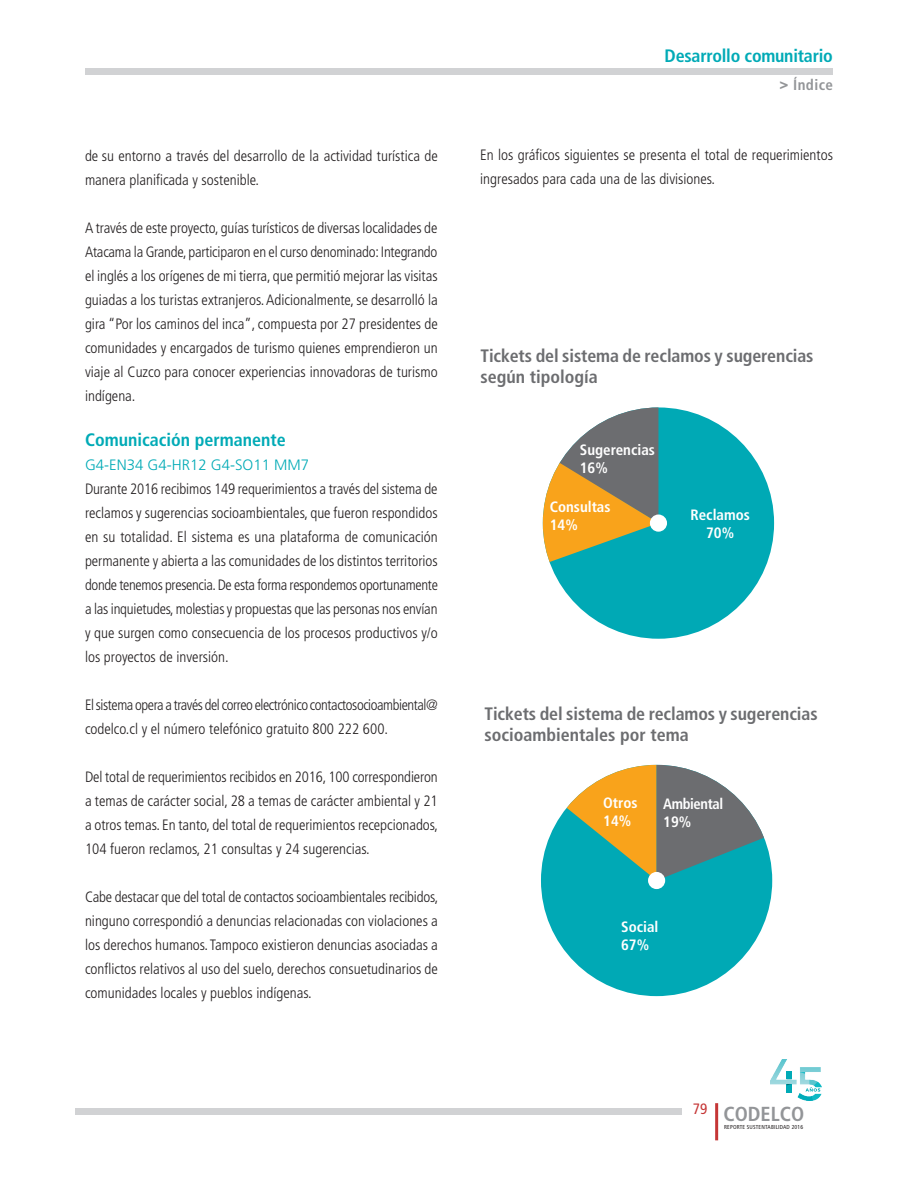
<style>
.page{position:relative;width:918px;height:1188px;background:#fff}
.page>*{position:absolute;margin:0;border:0;box-sizing:border-box;transform-origin:0 0}
.t1{font:700 condensed 20.25px "Frutiger LT Std";color:#939598}
.titulonaranjo{font:700 condensed 18px "Frutiger LT Std";letter-spacing:-.005em;color:#6c6d70}
.titulonaranjo-2{font:700 condensed 18px "Frutiger LT Std";color:#00aab6}
.J{font:300 condensed 15px/24px "Frutiger LT Std";color:#231f20;text-align:justify}
.J-2{font:300 condensed 15px/24px "Frutiger LT Std";letter-spacing:-.03em;color:#231f20}
.J-3{font:700 condensed 15px "Frutiger LT Std";color:#fff}
.J-4{font:300 15px "Frutiger LT Std";color:#00aab6}
.J-5{font:700 condensed 15px "Frutiger LT Std";letter-spacing:-.025em;color:#fff}
.t2{font:700 condensed 15px "Frutiger LT Std";letter-spacing:.025em;color:#939598}
.t3{font:condensed 15px "Frutiger LT Std";color:#c53636}
.t4{font:condensed 5.7px "Frutiger LT Std";letter-spacing:.03em;color:#231f20}
.s1{font-weight:900;font-stretch:normal}
</style>
<div class="page">
<img style="left:771px;top:1059px;width:50px;height:41px">
<hr style="left:715px;top:1103px;width:3px;height:37px;background:#c53636">
<div style="left:787px;top:1071px;width:5px;height:8px;background:#00aab6"></div>
<div style="left:787px;top:1084px;width:5px;height:8px;background:#00aab6"></div>
<svg style="left:806px;top:1087px;width:14px;height:5px"></svg>
<div style="left:75px;top:1109px;width:607px;height:6px;background:#d1d2d4"></div>
<div style="left:85px;top:68px;width:748px;height:6px;background:#d1d2d4"></div>
<div style="left:541px;top:765px;width:231px;height:231px;background:#00a9b5;border-radius:50%"></div>
<svg style="left:551px;top:765px;width:221px;height:124px"></svg>
<div style="left:648px;top:872px;width:17px;height:17px;background:#fff;border-radius:50%"></div>
<div style="left:543px;top:407px;width:231px;height:232px;background:#00a9b5;border-radius:50%"></div>
<svg style="left:543px;top:407px;width:115px;height:164px"></svg>
<div style="left:650px;top:515px;width:17px;height:17px;background:#fff;border-radius:50%"></div>
<p class="J" style="left:85px;top:144px;width:354px">de su entorno a través del desarrollo de la actividad turística de manera planificada y sostenible.</p>
<p class="J" style="left:85px;top:216px;width:354px">A través de este proyecto, guías turísticos de diversas localidades de Atacama la Grande, participaron en el curso denominado: Integrando el inglés a los orígenes de mi tierra, que permitió mejorar las visitas guiadas a los turistas extranjeros. Adicionalmente, se desarrolló la gira “Por los caminos del inca”, compuesta por 27 presidentes de comunidades y encargados de turismo quienes emprendieron un viaje al Cuzco para conocer experiencias innovadoras de turismo indígena.</p>
<p class="titulonaranjo-2" style="left:85px;top:429px;width:202px">Comunicación permanente</p>
<p class="J-4" style="left:85px;top:456px;width:226px">G4-EN34 G4-HR12 G4-SO11 MM7</p>
<p class="J" style="left:85px;top:477px;width:354px">Durante 2016 recibimos 149 requerimientos a través del sistema de reclamos y sugerencias socioambientales, que fueron respondidos en su totalidad. El sistema es una plataforma de comunicación permanente y abierta a las comunidades de los distintos territorios donde tenemos presencia. De esta forma respondemos oportunamente a las inquietudes, molestias y propuestas que las personas nos envían y que surgen como consecuencia de los procesos productivos y/o los proyectos de inversión.</p>
<p class="J-2" style="left:85px;top:693px;width:354px">El sistema opera a través del correo electrónico contactosocioambiental@ codelco.cl y el número telefónico gratuito 800 222 600.</p>
<p class="J" style="left:85px;top:765px;width:355px">Del total de requerimientos recibidos en 2016, 100 correspondieron a temas de carácter social, 28 a temas de carácter ambiental y 21 a otros temas. En tanto, del total de requerimientos recepcionados, 104 fueron reclamos, 21 consultas y 24 sugerencias.</p>
<p class="J" style="left:85px;top:885px;width:355px">Cabe destacar que del total de contactos socioambientales recibidos, ninguno correspondió a denuncias relacionadas con violaciones a los derechos humanos. Tampoco existieron denuncias asociadas a conflictos relativos al uso del suelo, derechos consuetudinarios de comunidades locales y pueblos indígenas.</p>
<p class="titulonaranjo-2" style="left:665px;top:45px;width:170px">Desarrollo comunitario</p>
<p class="t2" style="left:780px;top:76px;width:55px"><span class="s1">&gt;</span> Índice</p>
<p class="J" style="left:480px;top:143px;width:354px">En los gráficos siguientes se presenta el total de requerimientos ingresados para cada una de las divisiones.</p>
<p class="titulonaranjo" style="left:481px;top:345px;width:335px">Tickets del sistema de reclamos y sugerencias</p>
<p class="titulonaranjo" style="left:481px;top:366px;width:119px">según tipología</p>
<p class="J-3" style="left:580px;top:441px;width:77px">Sugerencias</p>
<p class="J-3" style="left:580px;top:459px;width:30px">16%</p>
<p class="J-3" style="left:550px;top:498px;width:62px">Consultas</p>
<p class="J-3" style="left:550px;top:516px;width:30px">14%</p>
<p class="J-3" style="left:690px;top:505px;width:61px">Reclamos</p>
<p class="J-3" style="left:706px;top:523px;width:30px">70%</p>
<p class="titulonaranjo" style="left:485px;top:703px;width:335px">Tickets del sistema de reclamos y sugerencias</p>
<p class="titulonaranjo" style="left:485px;top:724px;width:206px">socioambientales por tema</p>
<p class="J-3" style="left:603px;top:794px;width:36px">Otros</p>
<p class="J-3" style="left:603px;top:812px;width:30px">14%</p>
<p class="J-5" style="left:663px;top:795px;width:61px">Ambiental</p>
<p class="J-3" style="left:663px;top:813px;width:30px">19%</p>
<p class="J-3" style="left:621px;top:918px;width:39px">Social</p>
<p class="J-3" style="left:621px;top:936px;width:30px">67%</p>
<p class="t3" style="left:693px;top:1100px;width:16px">79</p>
<h1 class="t1" style="left:723px;top:1102px;width:82px">CODELCO</h1>
<p class="t4" style="left:724px;top:1124px;width:81px">REPORTE SUSTENTABILIDAD 2016</p>
</div>
